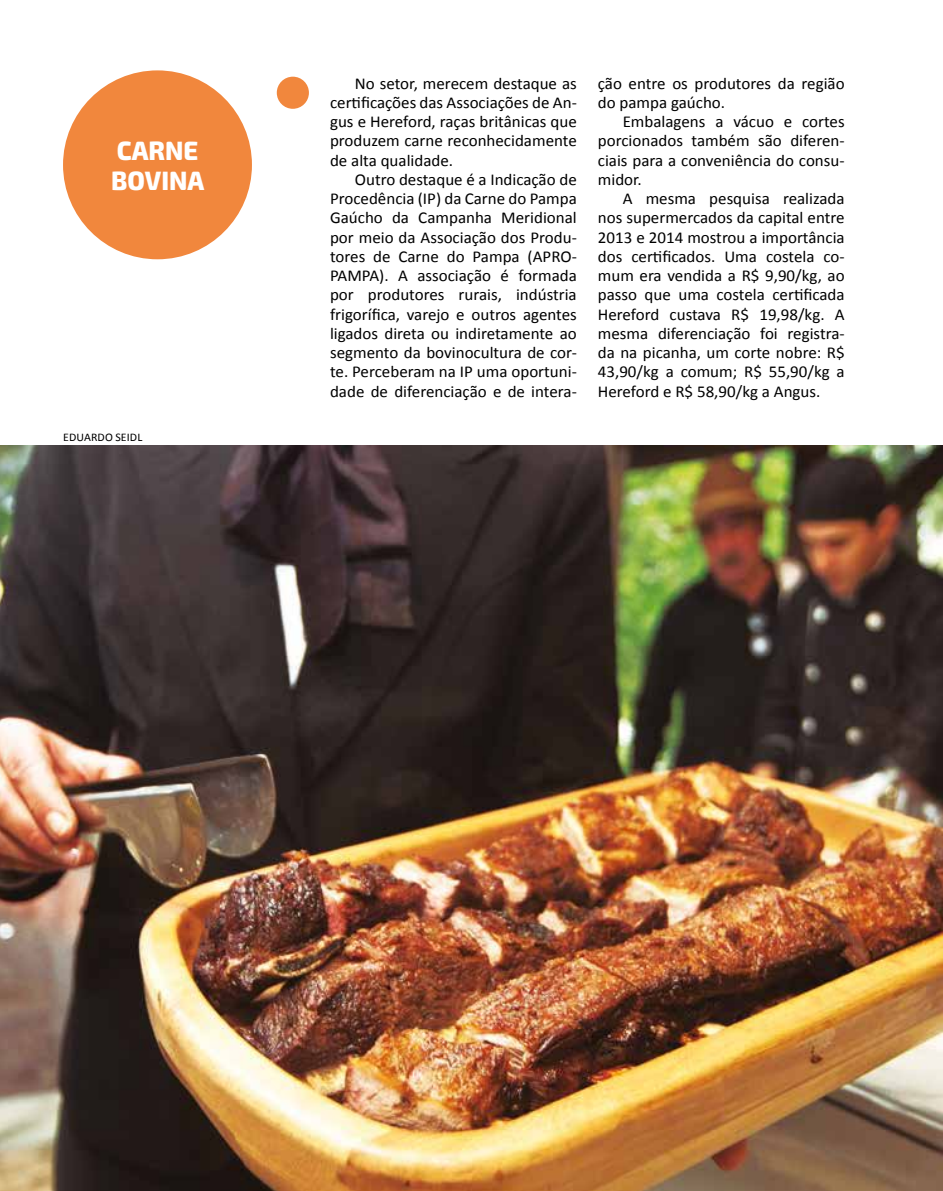
<style>
.page{position:relative;width:943px;height:1191px;background:#fff}
.page>*{position:absolute;margin:0;border:0;box-sizing:border-box;transform-origin:0 0}
.t1{font:800 26.6px/29.8px "Exo 2";color:#fff;scale:.95 1}
.t2{font:16.62px/19.2px "Calibri";color:#000;text-align:justify}
.t3{font:11.72px "Calibri";letter-spacing:.01em;color:#000}
</style>
<div class="page">
<div style="left:63px;top:70px;width:189px;height:189px;background:#f1873d;border-radius:50%"></div>
<img style="left:0;top:446px;width:943px;height:745px">
<div style="left:277px;top:77px;width:32px;height:32px;background:#f1873d;border-radius:50%"></div>
<h1 class="t1" style="left:111px;top:136px;width:99px">CARNE<br>BOVINA</h1>
<p class="t3" style="left:63px;top:430px;width:81px">EDUARDO SEIDL</p>
<p class="t2" style="left:330px;top:73px;width:248px;text-indent:25px">No setor, merecem destaque as certificações das Associações de An&shy;gus e Hereford, raças britânicas que produzem carne reconhecidamente de alta qualidade.</p>
<p class="t2" style="left:330px;top:170px;width:248px;text-indent:25px">Outro destaque é a Indicação de Procedência (IP) da Carne do Pampa Gaúcho da Campanha Meridional por meio da Associação dos Produ&shy;tores de Carne do Pampa (APRO-PAMPA). A associação é formada por produtores rurais, indústria frigorífica, varejo e outros agentes ligados direta ou indiretamente ao segmento da bovinocultura de cor&shy;te. Perceberam na IP uma oportuni&shy;dade de diferenciação e de intera-</p>
<p class="t2" style="left:598px;top:73px;width:248px">ção entre os produtores da região do pampa gaúcho.</p>
<p class="t2" style="left:598px;top:112px;width:248px;text-indent:25px">Embalagens a vácuo e cortes porcionados também são diferen&shy;ciais para a conveniência do consu&shy;midor.</p>
<p class="t2" style="left:598px;top:189px;width:248px;text-indent:25px">A mesma pesquisa realizada nos supermercados da capital entre 2013 e 2014 mostrou a importância dos certificados. Uma costela co&shy;mum era vendida a R$ 9,90/kg, ao passo que uma costela certificada Hereford custava R$ 19,98/kg. A mesma diferenciação foi registra&shy;da na picanha, um corte nobre: R$ 43,90/kg a comum; R$ 55,90/kg a Hereford e R$ 58,90/kg a Angus.</p>
</div>
